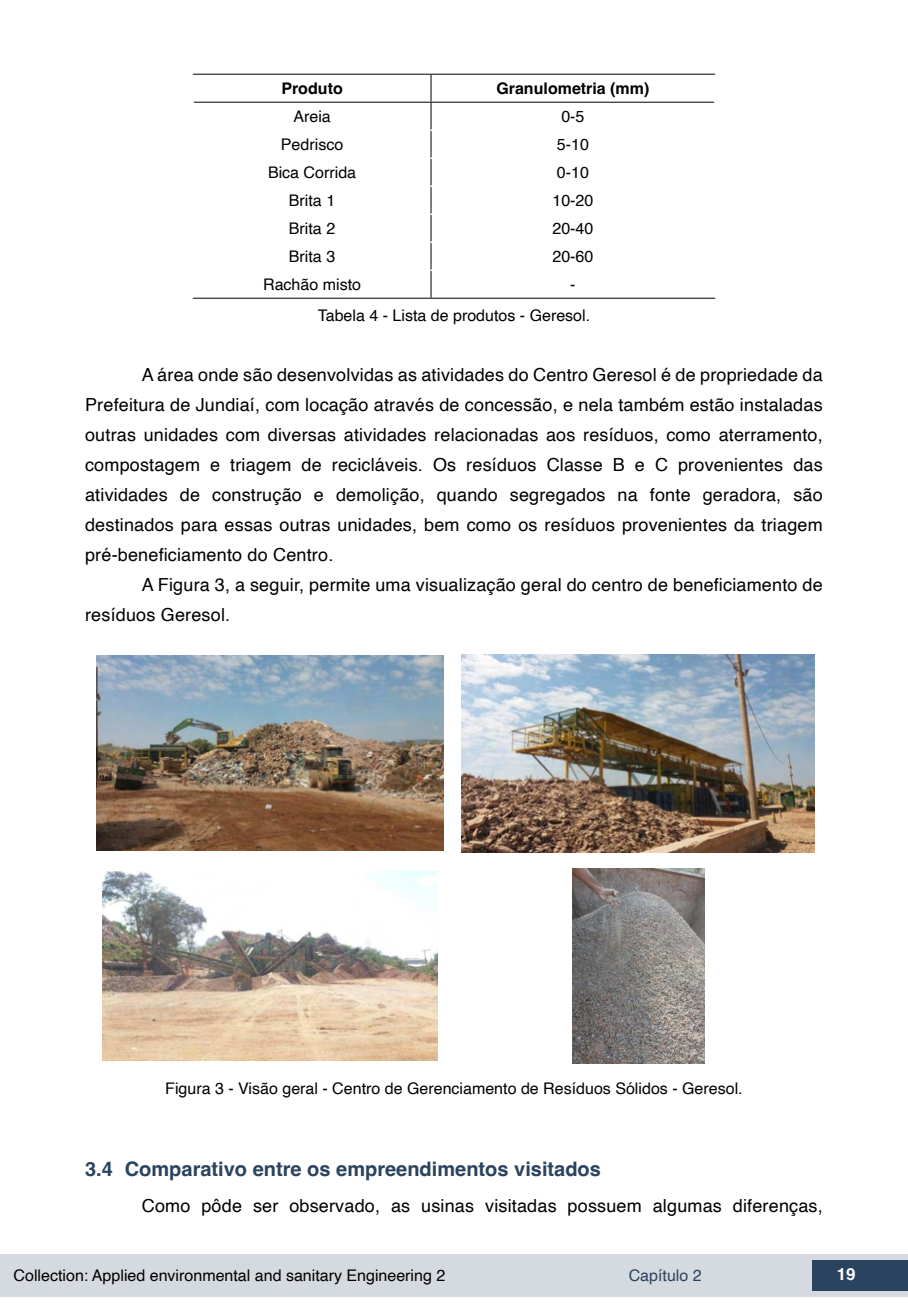
<style>
.page{position:relative;width:908px;height:1304px;background:#fff}
.page>*{position:absolute;margin:0;border:0;box-sizing:border-box;transform-origin:0 0}
.t1{font:700 20px "Helvetica";color:#2a435e}
.t2{font:18px/30px "Helvetica";letter-spacing:.01em;color:#000;text-align:justify}
.t3{font:700 16.8px "Helvetica";color:#fff}
.t4{font:16px/31px "Helvetica";color:#000}
.t5{font:700 16px "Helvetica";color:#000}
.t6{font:16px "Helvetica";color:#2a435e}
</style>
<div class="page">
<div style="left:0;top:1254px;width:906px;height:43px;background:#d4dadf"></div>
<div style="left:812px;top:1261px;width:95px;height:30px;background:#2a435e"></div>
<hr style="left:192px;top:74px;width:239px;height:1px;background:#000">
<hr style="left:431px;top:74px;width:284px;height:1px;background:#000">
<hr style="left:193px;top:102px;width:238px;height:1px;background:#000">
<hr style="left:431px;top:102px;width:283px;height:1px;background:#000">
<svg style="left:430px;top:75px;width:1px;height:223px"></svg>
<hr style="left:192px;top:298px;width:239px;height:1px;background:#000">
<hr style="left:431px;top:298px;width:284px;height:1px;background:#000">
<hr style="left:192px;top:130px;width:239px;height:1px;background:#fff">
<hr style="left:192px;top:158px;width:239px;height:1px;background:#fff">
<hr style="left:192px;top:186px;width:239px;height:1px;background:#fff">
<hr style="left:192px;top:214px;width:239px;height:1px;background:#fff">
<hr style="left:192px;top:242px;width:239px;height:1px;background:#fff">
<hr style="left:192px;top:270px;width:239px;height:1px;background:#fff">
<img style="left:96px;top:656px;width:347px;height:195px">
<img style="left:461px;top:654px;width:353px;height:199px">
<img style="left:102px;top:872px;width:335px;height:188px">
<img style="left:572px;top:869px;width:132px;height:194px">
<p class="t5" style="left:281px;top:79px;width:63px">Produto</p>
<p class="t5" style="left:496px;top:79px;width:154px">Granulometria (mm)</p>
<p class="t4" style="left:293px;top:102px;width:39px">Areia</p>
<p class="t4" style="left:561px;top:102px;width:25px">0-5</p>
<p class="t4" style="left:281px;top:130px;width:64px">Pedrisco</p>
<p class="t4" style="left:556px;top:130px;width:34px">5-10</p>
<p class="t4" style="left:268px;top:158px;width:90px">Bica Corrida</p>
<p class="t4" style="left:556px;top:158px;width:34px">0-10</p>
<p class="t4" style="left:289px;top:186px;width:48px">Brita 1</p>
<p class="t4" style="left:552px;top:186px;width:42px">10-20</p>
<p class="t4" style="left:289px;top:214px;width:48px">Brita 2</p>
<p class="t4" style="left:552px;top:214px;width:42px">20-40</p>
<p class="t4" style="left:289px;top:242px;width:48px">Brita 3</p>
<p class="t4" style="left:552px;top:242px;width:42px">20-60</p>
<p class="t4" style="left:263px;top:270px;width:99px">Rachão misto</p>
<p class="t4" style="left:317px;top:270px;width:274px;text-indent:252px">-<br>Tabela 4 - Lista de produtos - Geresol.</p>
<p class="t2" style="left:85px;top:360px;width:738px;text-indent:57px">A área onde são desenvolvidas as atividades do Centro Geresol é de propriedade da Prefeitura de Jundiaí, com locação através de concessão, e nela também estão instaladas outras unidades com diversas atividades relacionadas aos resíduos, como aterramento, compostagem e triagem de recicláveis. Os resíduos Classe B e C provenientes das atividades de construção e demolição, quando segregados na fonte geradora, são destinados para essas outras unidades, bem como os resíduos provenientes da triagem pré-beneficiamento do Centro.</p>
<p class="t2" style="left:85px;top:571px;width:738px;text-indent:57px">A Figura 3, a seguir, permite uma visualização geral do centro de beneficiamento de resíduos Geresol.</p>
<p class="t4" style="left:165px;top:1073px;width:578px">Figura 3 - Visão geral - Centro de Gerenciamento de Resíduos Sólidos - Geresol.</p>
<p class="t1" style="left:85px;top:1157px;width:517px">3.4 Comparativo entre os empreendimentos visitados</p>
<p class="t2" style="left:142px;top:1191px;width:682px">Como pôde ser observado, as usinas visitadas possuem algumas diferenças,</p>
<p class="t4" style="left:14px;top:1260px;width:433px">Collection: Applied environmental and sanitary Engineering 2</p>
<p class="t6" style="left:628px;top:1263px;width:74px">Capítulo 2</p>
<p class="t3" style="left:836px;top:1264px;width:20px">19</p>
</div>
